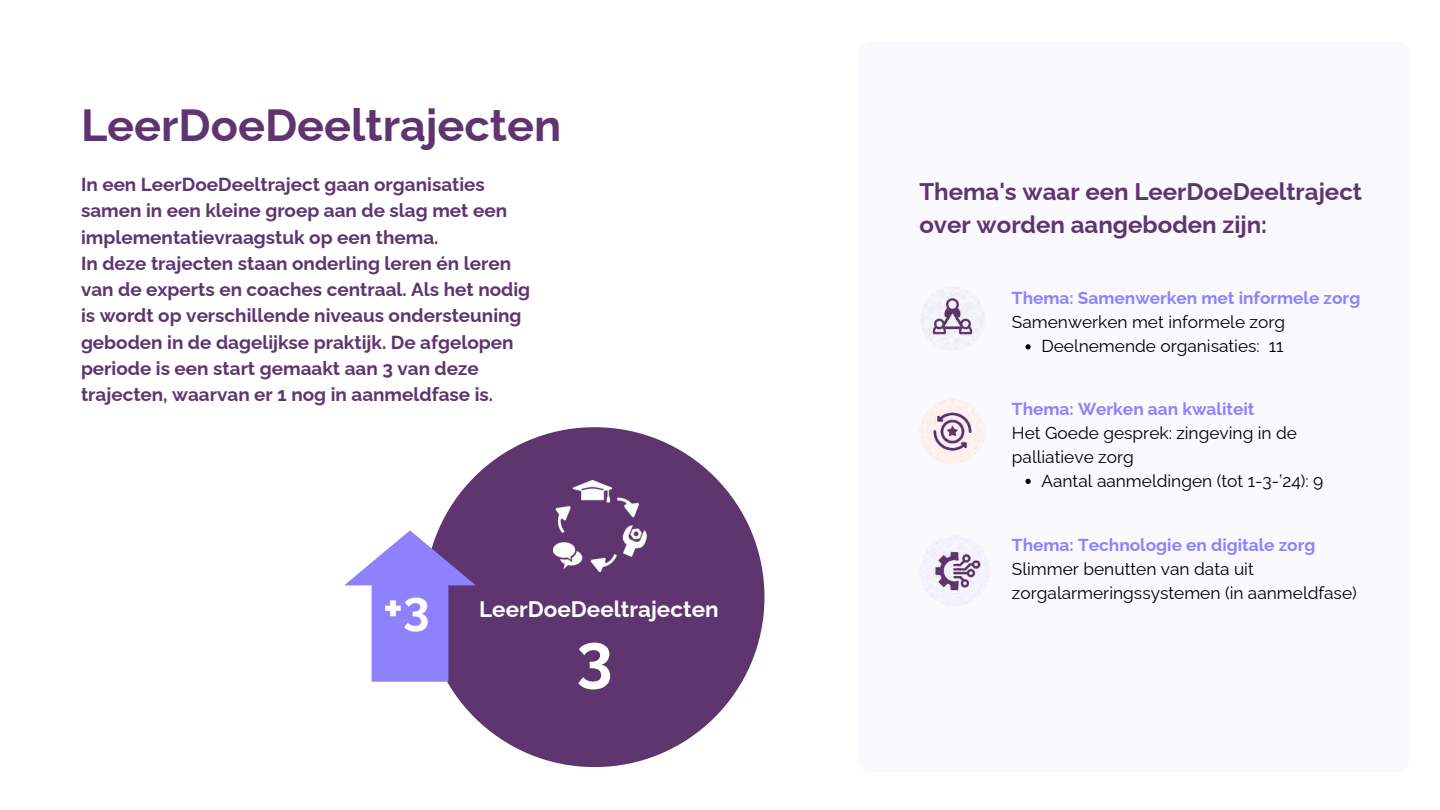
<style>
.page{position:relative;width:1440px;height:810px;background:#fff}
.page>*{position:absolute;margin:0;border:0;box-sizing:border-box;transform-origin:0 0}
.t1{font:700 64.8px "Raleway";color:#fff}
.t2{font:700 47.5px "Raleway";color:#fff}
.t3{font:700 45px "Raleway";color:#5e356f}
.t4{font:700 24px/33px "Raleway";color:#5e356f}
.t5{font:700 22.4px "Raleway";color:#fff}
.t6{font:700 18.9px/26.2px "Raleway";color:#5e356f}
.t7{font:17.3px/24px "Raleway";color:#000}
.t8{font:700 17.3px "Raleway";color:#8e81fd}
</style>
<div class="page">
<div style="left:425px;top:427px;width:339px;height:340px;background:#5e356f;border-radius:50%"></div>
<svg style="left:344px;top:530px;width:132px;height:152px"></svg>
<img style="left:920px;top:286px;width:65px;height:65px">
<img style="left:919px;top:535px;width:71px;height:71px">
<img style="left:919px;top:399px;width:66px;height:65px">
<img style="left:553px;top:480px;width:93px;height:91px">
<svg style="left:1025px;top:344px;width:6px;height:5px"></svg>
<svg style="left:1025px;top:479px;width:6px;height:5px"></svg>
<p class="t3" style="left:81px;top:99px;width:482px">LeerDoeDeeltrajecten</p>
<p class="t6" style="left:81px;top:171px;width:451px">In een LeerDoeDeeltraject gaan organisaties samen in een kleine groep aan de slag met een implementatievraagstuk op een thema.<br>In deze trajecten staan onderling leren én leren van de experts en coaches centraal. Als het nodig is wordt op verschillende niveaus ondersteuning geboden in de dagelijkse praktijk. De afgelopen periode is een start gemaakt aan 3 van deze trajecten, waarvan er 1 nog in aanmeldfase is.</p>
<p class="t2" style="left:383px;top:580px;width:48px">+3</p>
<p class="t5" style="left:479px;top:596px;width:241px">LeerDoeDeeltrajecten</p>
<p class="t1" style="left:576px;top:619px;width:38px">3</p>
<p class="t4" style="left:919px;top:175px;width:444px">Thema's waar een LeerDoeDeeltraject over worden aangeboden zijn:</p>
<p class="t8" style="left:1012px;top:288px;width:350px">Thema: Samenwerken met informele zorg</p>
<p class="t7" style="left:1012px;top:310px;width:275px">Samenwerken met informele zorg</p>
<p class="t7" style="left:1041px;top:334px;width:244px">Deelnemende organisaties: 11</p>
<p class="t8" style="left:1012px;top:399px;width:244px">Thema: Werken aan kwaliteit</p>
<h3 class="t7" style="left:1012px;top:421px;width:287px">Het Goede gesprek: zingeving in de palliatieve zorg</h3>
<h2 class="t7" style="left:1041px;top:469px;width:283px">Aantal aanmeldingen (tot 1-3-’24): 9</h2>
<p class="t8" style="left:1012px;top:535px;width:305px">Thema: Technologie en digitale zorg</p>
<h2 class="t7" style="left:1012px;top:557px;width:346px">Slimmer benutten van data uit zorgalarmeringssystemen (in aanmeldfase)</h2>
</div>
